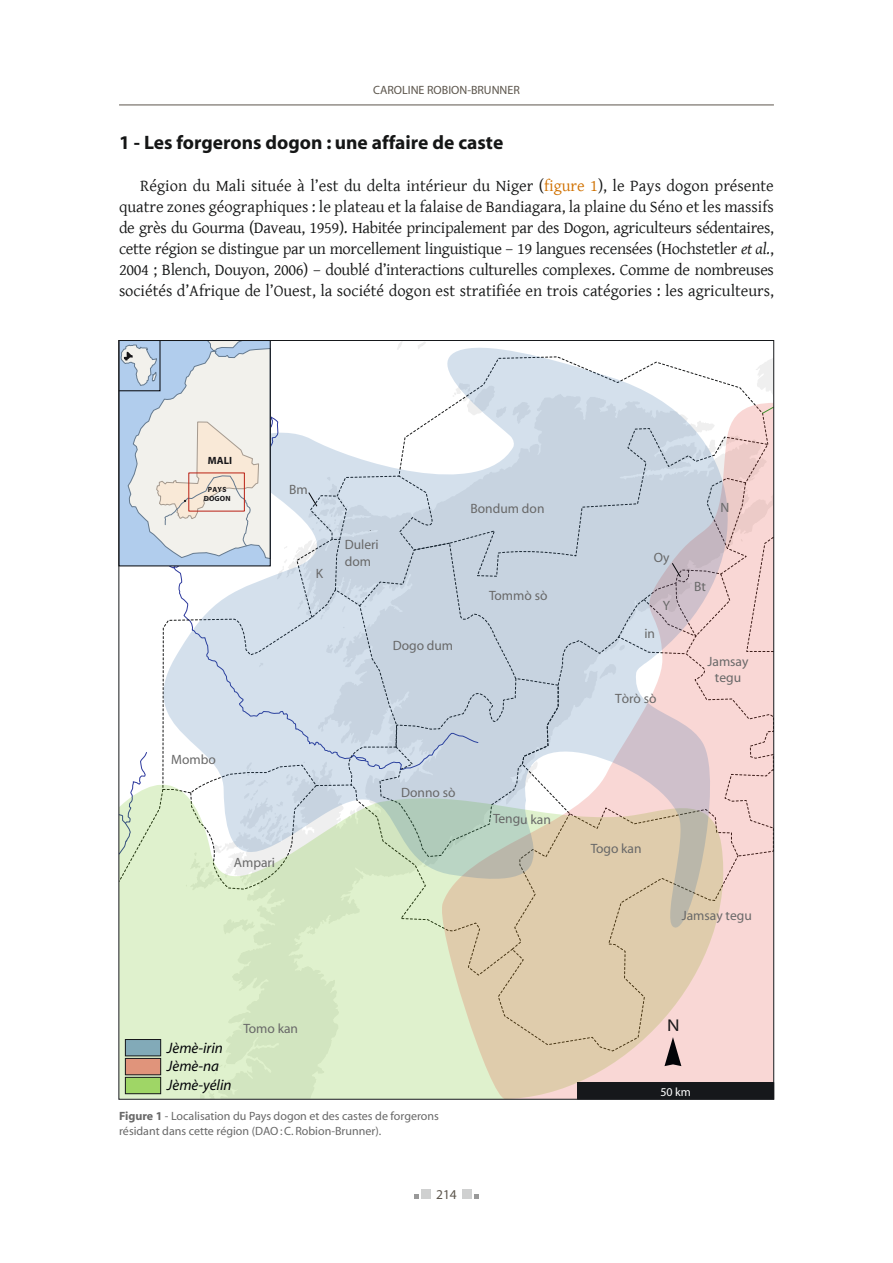
<style>
.page{position:relative;width:893px;height:1263px;background:#fff}
.page>*{position:absolute;margin:0;border:0;box-sizing:border-box;transform-origin:0 0}
.Titre_1{font:700 19.5px "Myriad";color:#151616}
.t1{font:17.1px "Myriad";color:#1b1a1b;scale:1.11 1}
.t2{font:16.5px/21px "Gentium Basic";color:#151616;text-align:justify}
.t3{font:italic 15.15px/18.6px "Myriad";color:#020307}
.t4{font:13.5px/17.2px "Myriad";color:#686868}
.Titre_courrant_page{font:13.5px "Myriad";color:#5c554c}
.Legende{font:12px "Myriad";color:#686868}
.Titre_courrant_page-2{font:12px "Myriad";color:#5c554c}
.t5{font:12px "Myriad";color:#fff}
.t6{font:700 10.5px "Myriad";color:#161518}
.t7{font:700 7.5px/9px "Myriad";letter-spacing:.025em;color:#161518;text-align:center}
.s1{color:#d07100}
.s2{font-style:italic}
.s3{font-weight:700}
</style>
<div class="page">
<svg style="left:414px;top:1194px;width:4px;height:5px"></svg>
<div style="left:421px;top:1190px;width:9px;height:9px;background:#cfd0d0"></div>
<div style="left:463px;top:1190px;width:9px;height:9px;background:#cfd0d0"></div>
<svg style="left:475px;top:1194px;width:4px;height:5px"></svg>
<hr style="left:119px;top:105px;width:655px;height:1px;background:#5c554c">
<svg style="left:768px;top:359px;width:4px;height:34px"></svg>
<svg style="left:120px;top:975px;width:322px;height:122px;background:#daedc8"></svg>
<svg style="left:442px;top:403px;width:330px;height:694px;background:#ead1c0"></svg>
<svg style="left:559px;top:357px;width:169px;height:570px;background:#d9d5d4"></svg>
<svg style="left:643px;top:482px;width:129px;height:172px;background:#dbcbd0"></svg>
<svg style="left:120px;top:342px;width:439px;height:633px"></svg>
<div style="left:125px;top:1077px;width:36px;height:17px;background:#9fd666"></div>
<div style="left:125px;top:1058px;width:36px;height:17px;background:#e0947b"></div>
<div style="left:125px;top:1039px;width:36px;height:17px;background:#82aab8"></div>
<div style="left:125px;top:1039px;width:36px;height:17px;border:1px solid #16181b"></div>
<div style="left:125px;top:1058px;width:36px;height:17px;border:1px solid #16181b"></div>
<div style="left:125px;top:1077px;width:36px;height:17px;border:1px solid #16181b"></div>
<svg style="left:664px;top:1037px;width:17px;height:29px"></svg>
<div style="left:578px;top:1083px;width:196px;height:16px;background:#16181b"></div>
<p class="Titre_courrant_page-2" style="left:373px;top:84px;width:148px">CAROLINE ROBION-BRUNNER</p>
<p class="Titre_1" style="left:119px;top:132px;width:386px">1 - Les forgerons dogon : une affaire de caste</p>
<p class="t2" style="left:119px;top:175px;width:656px;text-indent:21px">Région du Mali située à l’est du delta intérieur du Niger (<span class="s1">figure 1</span>), le Pays dogon présente quatre zones géographiques : le plateau et la falaise de Bandiagara, la plaine du Séno et les massifs de grès du Gourma (Daveau, 1959). Habitée principalement par des Dogon, agriculteurs sédentaires, cette région se distingue par un morcellement linguistique – 19 langues recensées (Hochstetler <span class="s2">et al.</span>, 2004 ; Blench, Douyon, 2006) – doublé d’interactions culturelles complexes. Comme de nombreuses sociétés d’Afrique de l’Ouest, la société dogon est stratifiée en trois catégories : les agriculteurs,</p>
<p class="t6" style="left:208px;top:455px;width:26px">MALI</p>
<p class="t7" style="left:204px;top:485px;width:28px">PAYS<br>DOGON</p>
<p class="t4" style="left:289px;top:482px;width:20px">Bm</p>
<p class="t4" style="left:316px;top:565px;width:9px">K</p>
<p class="t4" style="left:345px;top:537px;width:35px">Duleri dom</p>
<p class="t4" style="left:393px;top:637px;width:62px">Dogo dum</p>
<p class="t4" style="left:471px;top:500px;width:75px">Bondum don</p>
<p class="t4" style="left:489px;top:587px;width:60px">Tommò sò</p>
<p class="t4" style="left:171px;top:751px;width:46px">Mombo</p>
<p class="t4" style="left:234px;top:855px;width:43px">Ampari</p>
<p class="t4" style="left:401px;top:784px;width:56px">Donno sò</p>
<p class="t4" style="left:493px;top:811px;width:59px">Tengu kan</p>
<p class="t3" style="left:167px;top:1039px;width:66px">Jèmè-irin<br>Jèmè-na<br>Jèmè-yélin</p>
<p class="t4" style="left:243px;top:1020px;width:56px">Tomo kan</p>
<p class="Legende" style="left:119px;top:1110px;width:321px"><span class="s3">Figure 1</span> - Localisation du Pays dogon et des castes de forgerons</p>
<p class="Legende" style="left:119px;top:1125px;width:264px">résidant dans cette région (DAO: C. Robion-Brunner).</p>
<p class="Titre_courrant_page" style="left:436px;top:1188px;width:22px">214</p>
<p class="t4" style="left:654px;top:549px;width:17px">Oy</p>
<p class="t4" style="left:644px;top:626px;width:12px">in</p>
<p class="t4" style="left:663px;top:597px;width:9px">Y</p>
<p class="t4" style="left:615px;top:690px;width:43px">Tòrò sò</p>
<p class="t4" style="left:720px;top:499px;width:10px">N</p>
<p class="t4" style="left:694px;top:578px;width:13px">Bt</p>
<p class="t4" style="left:707px;top:654px;width:42px;line-height:16.2px;text-align:center">Jamsay tegu</p>
<p class="t4" style="left:591px;top:841px;width:52px">Togo kan</p>
<p class="t4" style="left:682px;top:907px;width:72px">Jamsay tegu</p>
<p class="t1" style="left:667px;top:1017px;width:13px">N</p>
<p class="t5" style="left:660px;top:1085px;width:32px">50 km</p>
</div>
